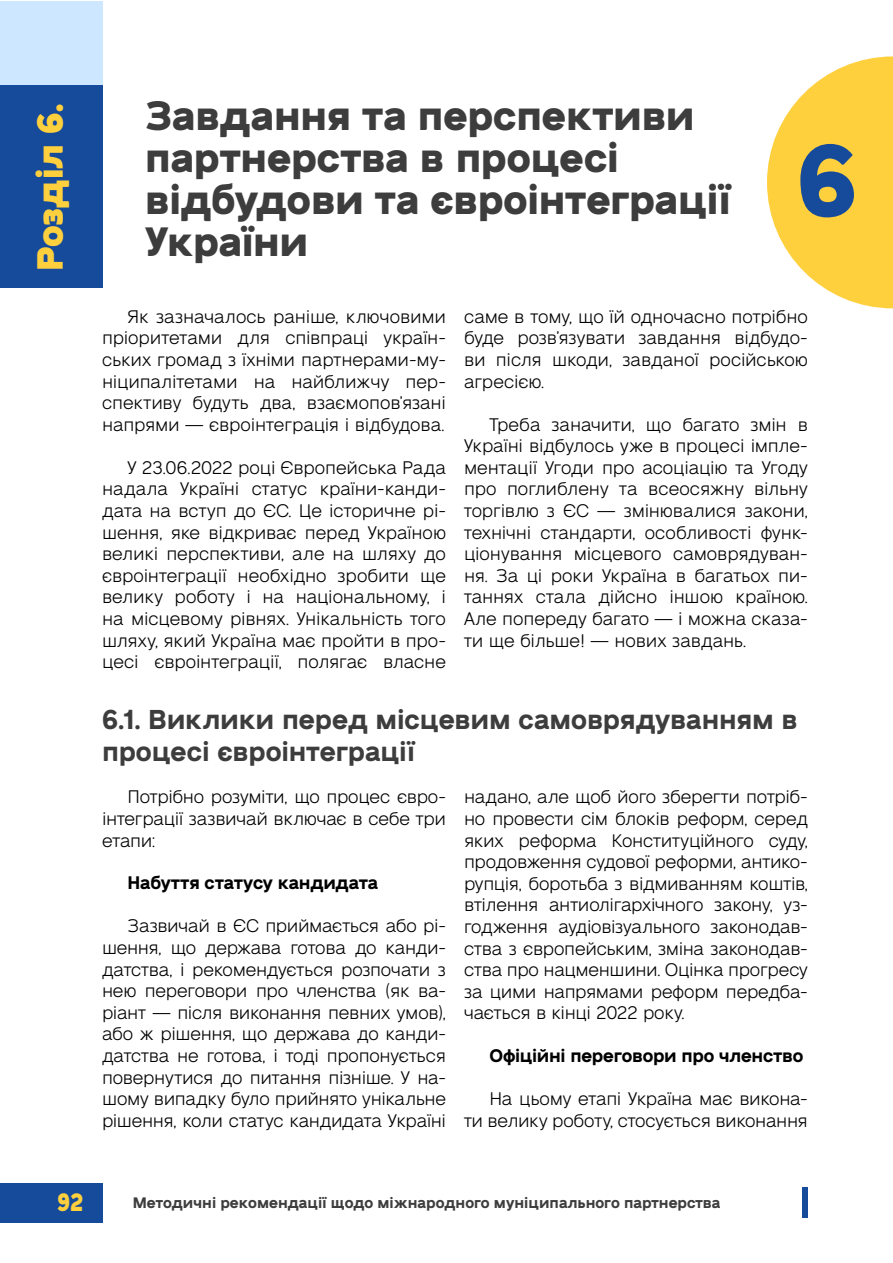
<style>
.page{position:relative;width:893px;height:1263px;background:#fff}
.page>*{position:absolute;margin:0;border:0;box-sizing:border-box;transform-origin:0 0}
.t1{font:800 101.25px "Neue Alte Grotesk";color:#164b9b}
.t2{font:800 40.5px/42px "Neue Alte Grotesk";color:#3d3d3d}
.t3{font:900 36px "Neue Alte Grotesk";color:#ffd03e}
.t4{font:700 27px/32.4px "Neue Alte Grotesk";letter-spacing:-.005em;color:#3d3d3d}
.t5{font:900 24.75px "Neue Alte Grotesk";color:#ffcf3e;scale:.85 1}
.t6{font:18px/21.6px "Neue Alte Grotesk";letter-spacing:-.01em;color:#000;text-align:justify}
.t7{font:700 18px "Neue Alte Grotesk";letter-spacing:-.01em;color:#000}
.t8{font:700 15px "Neue Alte Grotesk";color:#3d3d3d}
</style>
<div class="page">
<div style="left:802px;top:1187px;width:5px;height:31px;background:#164b9b"></div>
<div style="left:0;top:1183px;width:102px;height:40px;background:#164b9b"></div>
<svg style="left:767px;top:56px;width:126px;height:252px"></svg>
<div style="left:0;top:27px;width:102px;height:260px;background:#164b9b"></div>
<div style="left:0;top:2px;width:102px;height:83px;background:#cce7ff"></div>
<h3 class="t3" style="left:28px;top:271px;width:168px;rotate:-90deg">Розділ 6.</h3>
<h2 class="t2" style="left:145px;top:95px;width:586px">Завдання та перспективи партнерства в процесі відбудови та євроінтеграції<br>України</h2>
<h1 class="t1" style="left:797px;top:119px;width:62px">6</h1>
<p class="t6" style="left:102px;top:306px;width:345px;text-indent:26px">Як зазначалось раніше, ключовими пріоритетами для співпраці україн&shy;ських громад з їхніми партнерами-му&shy;ніципалітетами на найближчу пер&shy;спективу будуть два, взаємопов’язані напрями — євроінтеграція і відбудова.</p>
<p class="t6" style="left:102px;top:457px;width:345px;text-indent:26px">У 23.06.2022 році Європейська Рада надала Україні статус країни-канди&shy;дата на вступ до ЄС. Це історичне рі&shy;шення, яке відкриває перед Україною великі перспективи, але на шляху до євроінтеграції необхідно зробити ще велику роботу і на національному, і на місцевому рівнях. Унікальність того шляху, який Україна має пройти в про&shy;цесі євроінтеграції, полягає власне</p>
<p class="t6" style="left:464px;top:306px;width:345px">саме в тому, що їй одночасно потрібно буде розв’язувати завдання відбудо&shy;ви після шкоди, завданої російською агресією.</p>
<p class="t6" style="left:464px;top:414px;width:345px;text-indent:26px">Треба заначити, що багато змін в Україні відбулось уже в процесі імпле&shy;ментації Угоди про асоціацію та Угоду про поглиблену та всеосяжну вільну торгівлю з ЄС — змінювалися закони, технічні стандарти, особливості функ&shy;ціонування місцевого самоврядуван&shy;ня. За ці роки Україна в багатьох пи&shy;таннях стала дійсно іншою країною.<br>Але попереду багато — і можна сказа&shy;ти ще більше! — нових завдань.</p>
<h3 class="t4" style="left:102px;top:704px;width:697px">6.1. Виклики перед місцевим самоврядуванням в процесі євроінтеграції</h3>
<p class="t6" style="left:102px;top:787px;width:345px;text-indent:26px">Потрібно розуміти, що процес євро&shy;інтеграції зазвичай включає в себе три етапи:</p>
<p class="t7" style="left:128px;top:872px;width:252px">Набуття статусу кандидата</p>
<p class="t6" style="left:102px;top:915px;width:345px;text-indent:26px">Зазвичай в ЄС приймається або рі&shy;шення, що держава готова до канди&shy;датства, і рекомендується розпочати з нею переговори про членства (як ва&shy;ріант — після виконання певних умов), або ж рішення, що держава до канди&shy;датства не готова, і тоді пропонується повернутися до питання пізніше. У на&shy;шому випадку було прийнято унікальне рішення, коли статус кандидата Україні</p>
<p class="t6" style="left:464px;top:787px;width:345px">надано, але щоб його зберегти потріб&shy;но провести сім блоків реформ, серед яких реформа Конституційного суду, продовження судової реформи, антико&shy;рупція, боротьба з відмиванням коштів, втілення антиолігархічного закону, уз&shy;годження аудіовізуального законодав&shy;ства з європейським, зміна законодав&shy;ства про нацменшини. Оцінка прогресу за цими напрямами реформ передба&shy;чається в кінці 2022 року.</p>
<p class="t7" style="left:489px;top:1045px;width:315px">Офіційні переговори про членство</p>
<p class="t6" style="left:464px;top:1088px;width:345px;text-align:right">На цьому етапі Україна має викона-<br>ти велику роботу, стосується виконання</p>
<h3 class="t5" style="left:57px;top:1187px;width:32px">92</h3>
<p class="t8" style="left:133px;top:1194px;width:589px">Методичні рекомендації щодо міжнародного муніципального партнерства</p>
</div>
